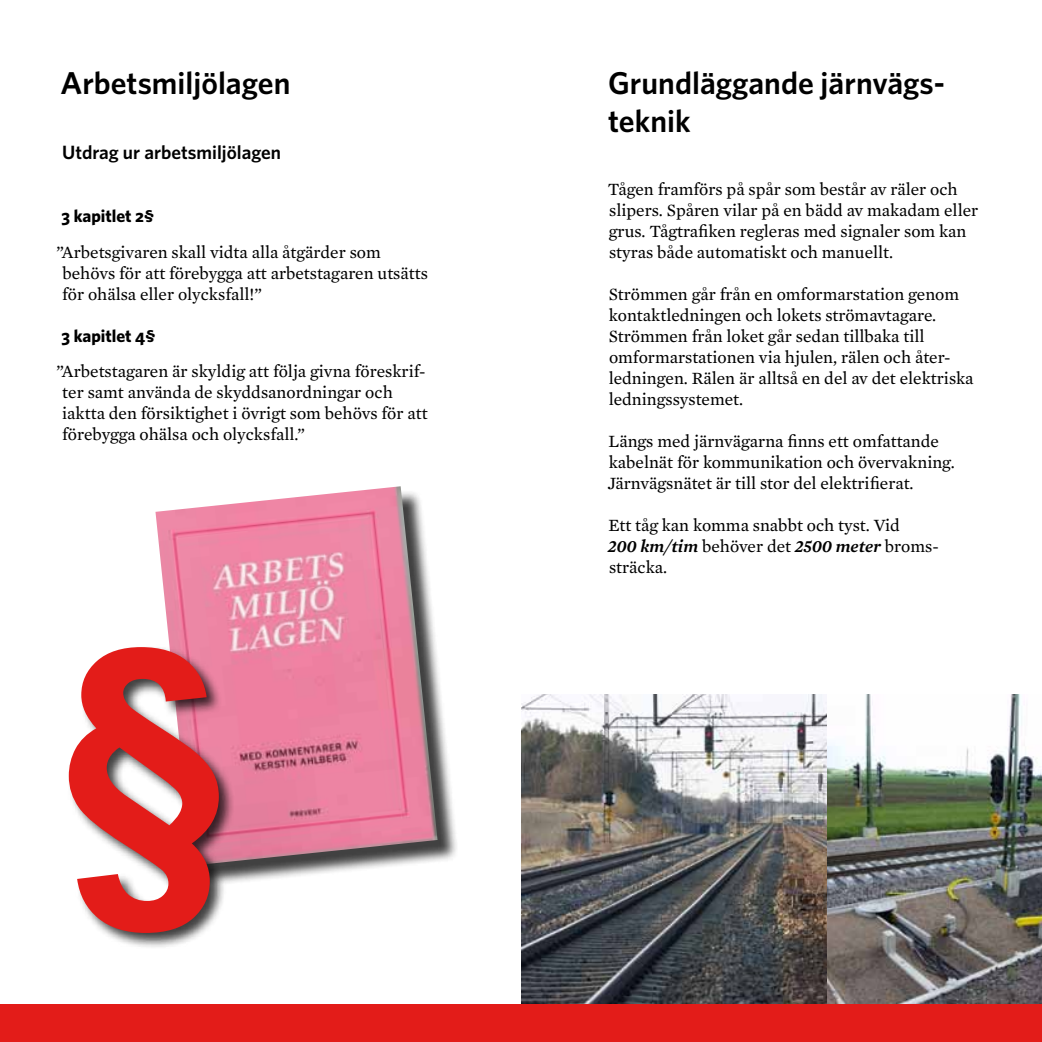
<style>
.page{position:relative;width:1042px;height:1042px;background:#fff}
.page>*{position:absolute;margin:0;border:0;box-sizing:border-box;transform-origin:0 0}
.t1{font:700 304.5px "Arial";color:#e31c19}
.t2{font:600 31.5px/37.8px "Whitney";color:#000}
.t3{font:600 19.25px "Whitney";color:#000}
.t4{font:17.5px/21px "Mercury Text G2";color:#000}
.t5{font:700 17.5px "Whitney";color:#000}
.s1{font-weight:600;font-style:italic}
</style>
<div class="page">
<img style="left:521px;top:694px;width:306px;height:310px">
<div style="left:158px;top:489px;width:300px;height:397px;background:#000;opacity:.75"></div>
<img style="left:155px;top:486px;width:282px;height:379px">
<img style="left:827px;top:694px;width:215px;height:310px">
<div style="left:66px;top:644px;width:169px;height:305px;background:#000;opacity:.75"></div>
<div style="left:0;top:1004px;width:1042px;height:38px;background:#e31c19"></div>
<h2 class="t2" style="left:60px;top:63px;width:231px">Arbetsmiljölagen</h2>
<p class="t3" style="left:62px;top:139px;width:221px">Utdrag ur arbetsmiljölagen</p>
<p class="t5" style="left:61px;top:204px;width:94px">3 kapitlet 2§</p>
<p class="t4" style="left:62px;top:240px;width:367px;text-indent:-6px">”Arbetsgivaren skall vidta alla åtgärder som behövs för att förebygga att arbetstagaren utsätts för ohälsa eller olycksfall!”</p>
<p class="t5" style="left:61px;top:324px;width:95px">3 kapitlet 4§</p>
<p class="t4" style="left:62px;top:360px;width:367px;text-indent:-6px">”Arbetstagaren är skyldig att följa givna föreskrif&shy;ter samt använda de skyddsanordningar och iaktta den försiktighet i övrigt som behövs för att förebygga ohälsa och olycksfall.”</p>
<h1 class="t1" style="left:60px;top:559px;width:171px">§</h1>
<h2 class="t2" style="left:608px;top:63px;width:338px">Grundläggande järnvägs&shy;teknik</h2>
<p class="t4" style="left:608px;top:177px;width:372px">Tågen framförs på spår som består av räler och slipers. Spåren vilar på en bädd av makadam eller grus. Tågtrafiken regleras med signaler som kan styras både automatiskt och manuellt.</p>
<p class="t4" style="left:609px;top:282px;width:366px">Strömmen går från en omformarstation genom kontaktledningen och lokets strömavtagare.<br>Strömmen från loket går sedan tillbaka till omformarstationen via hjulen, rälen och åter&shy;ledningen. Rälen är alltså en del av det elektriska ledningssystemet.</p>
<p class="t4" style="left:607px;top:429px;width:349px">Längs med järnvägarna finns ett omfattande kabelnät för kommunikation och övervakning.<br>Järnvägsnätet är till stor del elektrifierat.</p>
<p class="t4" style="left:608px;top:513px;width:332px">Ett tåg kan komma snabbt och tyst. Vid<br><span class="s1">200 km/tim</span> behöver det <span class="s1">2500 meter</span> broms&shy;sträcka.</p>
</div>
